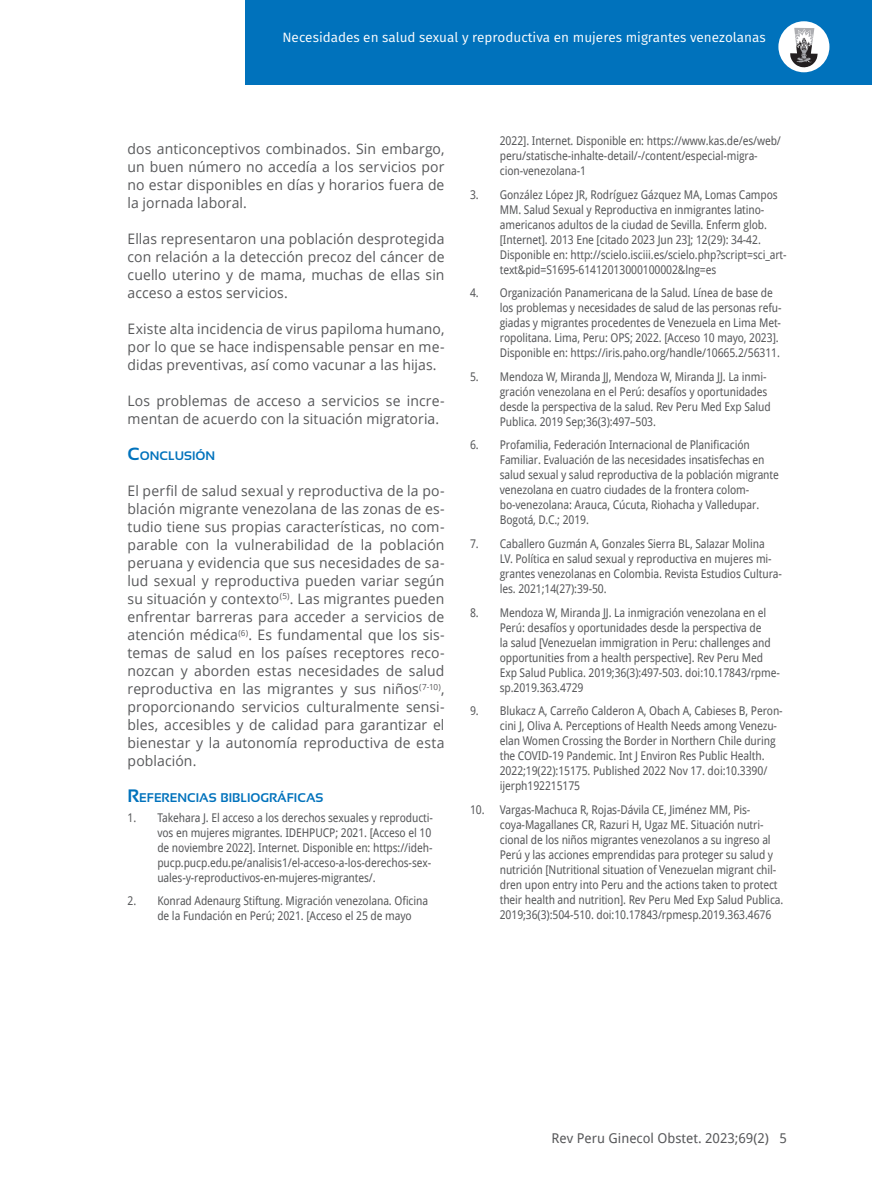
<style>
.page{position:relative;width:872px;height:1191px;background:#fff}
.page>*{position:absolute;margin:0;border:0;box-sizing:border-box;transform-origin:0 0}
.t1{font:14.4px/18px "Open Sans";letter-spacing:.01em;color:#57585a;text-align:justify}
.t2{font:13.5px "Fira Sans";color:#fff}
.t3{font:13.5px "Droid Sans";color:#57585a}
.t4{font:700 12.6px "Sansation";color:#0072bc}
.t5{font:700 12.3px "Sansation";color:#0072bc}
.t6{font:12px/15px "Droid Sans";letter-spacing:-.01em;color:#57585a;scale:.9 1}
.s1{font-size:17.7px}
.s2{font-size:18px}
</style>
<div class="page">
<div style="left:246px;top:0;width:626px;height:85px;background:#0072bc"></div>
<div style="left:778px;top:21px;width:51px;height:51px;background:#fff;border-radius:50%"></div>
<svg style="left:790px;top:28px;width:28px;height:40px"></svg>
<p class="t2" style="left:282px;top:28px;width:485px">Necesidades en salud sexual y reproductiva en mujeres migrantes venezolanas</p>
<p class="t1" style="left:128px;top:139px;width:318px">dos anticonceptivos combinados. Sin embargo, un buen número no accedía a los servicios por no estar disponibles en días y horarios fuera de la jornada laboral.</p>
<p class="t1" style="left:128px;top:229px;width:318px">Ellas representaron una población desprotegida con relación a la detección precoz del cáncer de cuello uterino y de mama, muchas de ellas sin acceso a estos servicios.</p>
<p class="t1" style="left:128px;top:319px;width:318px">Existe alta incidencia de virus papiloma humano, por lo que se hace indispensable pensar en me&shy;didas preventivas, así como vacunar a las hijas.</p>
<p class="t1" style="left:128px;top:391px;width:318px">Los problemas de acceso a servicios se incre&shy;mentan de acuerdo con la situación migratoria.</p>
<p class="t5" style="left:128px;top:449px;width:89px"><span class="s1">C</span>ONCLUSIÓN</p>
<p class="t1" style="left:128px;top:481px;width:318px">El perfil de salud sexual y reproductiva de la po&shy;blación migrante venezolana de las zonas de es&shy;tudio tiene sus propias características, no com&shy;parable con la vulnerabilidad de la población peruana y evidencia que sus necesidades de sa&shy;lud sexual y reproductiva pueden variar según su situación y contexto<sup>(5)</sup>. Las migrantes pueden enfrentar barreras para acceder a servicios de atención médica<sup>(6)</sup>. Es fundamental que los sis&shy;temas de salud en los países receptores reco&shy;nozcan y aborden estas necesidades de salud reproductiva en las migrantes y sus niños<sup>(7-10)</sup>, proporcionando servicios culturalmente sensi&shy;bles, accesibles y de calidad para garantizar el bienestar y la autonomía reproductiva de esta población.</p>
<p class="t4" style="left:128px;top:791px;width:197px"><span class="s2">R</span>EFERENCIAS BIBLIOGRÁFICAS</p>
<p class="t6" style="left:157px;top:809px;width:308px;text-indent:-30px">1. Takehara J. El acceso a los derechos sexuales y reproducti&shy;vos en mujeres migrantes. IDEHPUCP; 2021. [Acceso el 10 de noviembre 2022]. Internet. Disponible en: https://ideh&shy;pucp.pucp.edu.pe/analisis1/el-acceso-a-los-derechos-sex&shy;uales-y-reproductivos-en-mujeres-migrantes/.</p>
<p class="t6" style="left:157px;top:893px;width:302px;text-indent:-30px">2. Konrad Adenaurg Stiftung. Migración venezolana. Oficina de la Fundación en Perú; 2021. [Acceso el 25 de mayo</p>
<p class="t6" style="left:500px;top:133px;width:314px">2022]. Internet. Disponible en: https://www.kas.de/es/web/ peru/statische-inhalte-detail/-/content/especial-migra&shy;cion-venezolana-1</p>
<p class="t6" style="left:500px;top:187px;width:320px;text-indent:-30px">3. González López JR, Rodríguez Gázquez MA, Lomas Campos MM. Salud Sexual y Reproductiva en inmigrantes latino&shy;americanos adultos de la ciudad de Sevilla. Enferm glob. [Internet]. 2013 Ene [citado 2023 Jun 23]; 12(29): 34-42.<br>Disponible en: http://scielo.isciii.es/scielo.php?script=sci_art&shy;text&amp;pid=S1695-61412013000100002&amp;lng=es</p>
<p class="t6" style="left:500px;top:285px;width:314px;text-indent:-30px">4. Organización Panamericana de la Salud. Línea de base de los problemas y necesidades de salud de las personas refu&shy;giadas y migrantes procedentes de Venezuela en Lima Met&shy;ropolitana. Lima, Peru: OPS; 2022. [Acceso 10 mayo, 2023].<br>Disponible en: https://iris.paho.org/handle/10665.2/56311.</p>
<p class="t6" style="left:500px;top:369px;width:302px;text-indent:-30px">5. Mendoza W, Miranda JJ, Mendoza W, Miranda JJ. La inmi&shy;gración venezolana en el Perú: desafíos y oportunidades desde la perspectiva de la salud. Rev Peru Med Exp Salud Publica. 2019 Sep;36(3):497–503.</p>
<p class="t6" style="left:500px;top:437px;width:311px;text-indent:-30px">6. Profamilia, Federación Internacional de Planificación Familiar. Evaluación de las necesidades insatisfechas en salud sexual y salud reproductiva de la población migrante venezolana en cuatro ciudades de la frontera colom&shy;bo-venezolana: Arauca, Cúcuta, Riohacha y Valledupar.<br>Bogotá, D.C.; 2019.</p>
<p class="t6" style="left:500px;top:536px;width:315px;text-indent:-30px">7. Caballero Guzmán A, Gonzales Sierra BL, Salazar Molina<br>LV. Política en salud sexual y reproductiva en mujeres mi&shy;grantes venezolanas en Colombia. Revista Estudios Cultura&shy;les. 2021;14(27):39-50.</p>
<p class="t6" style="left:500px;top:604px;width:313px;text-indent:-30px">8. Mendoza W, Miranda JJ. La inmigración venezolana en el Perú: desafíos y oportunidades desde la perspectiva de<br>la salud [Venezuelan immigration in Peru: challenges and opportunities from a health perspective]. Rev Peru Med Exp Salud Publica. 2019;36(3):497-503. doi:10.17843/rpme&shy;sp.2019.363.4729</p>
<p class="t6" style="left:500px;top:703px;width:316px;text-indent:-30px">9. Blukacz A, Carreño Calderon A, Obach A, Cabieses B, Peron&shy;cini J, Oliva A. Perceptions of Health Needs among Venezu&shy;elan Women Crossing the Border in Northern Chile during the COVID-19 Pandemic. Int J Environ Res Public Health.<br>2022;19(22):15175. Published 2022 Nov 17. doi:10.3390/ ijerph192215175</p>
<p class="t6" style="left:500px;top:801px;width:317px;text-indent:-30px">10. Vargas-Machuca R, Rojas-Dávila CE, Jiménez MM, Pis&shy;coya-Magallanes CR, Razuri H, Ugaz ME. Situación nutri&shy;cional de los niños migrantes venezolanos a su ingreso al Perú y las acciones emprendidas para proteger su salud y nutrición [Nutritional situation of Venezuelan migrant chil&shy;dren upon entry into Peru and the actions taken to protect their health and nutrition]. Rev Peru Med Exp Salud Publica.<br>2019;36(3):504-510. doi:10.17843/rpmesp.2019.363.4676</p>
<p class="t3" style="left:551px;top:1128px;width:237px">Rev Peru Ginecol Obstet. 2023;69(2) 5</p>
</div>
